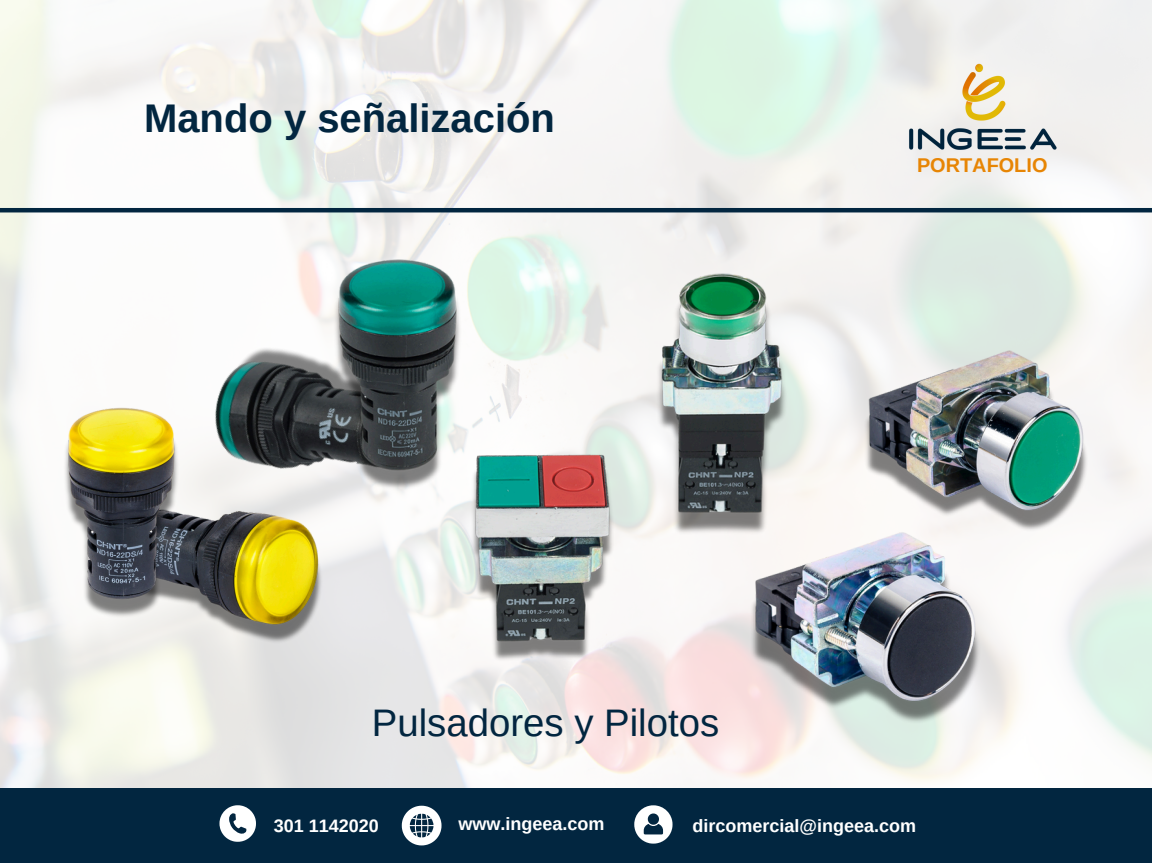
<style>
.page{position:relative;width:1152px;height:864px;background:#fff}
.page>*{position:absolute;margin:0;border:0;box-sizing:border-box;transform-origin:0 0}
.t1{font:700 40.05px "Arimo";color:#022640}
.t2{font:38.4px "Arimo";color:#022640}
.t3{font:700 19.95px "Arimo";color:#e78504}
.t4{font:700 18px "Arimo";color:#fff}
</style>
<div class="page">
<div style="left:0;top:788px;width:1152px;height:75px;background:#022640"></div>
<svg style="left:220px;top:805px;width:36px;height:37px"></svg>
<svg style="left:402px;top:806px;width:39px;height:39px"></svg>
<svg style="left:634px;top:805px;width:39px;height:38px"></svg>
<img style="left:899px;top:59px;width:166px;height:97px">
<hr style="left:0;top:208px;width:1152px;height:4px;background:#022640">
<img style="left:203px;top:585px;width:169px;height:80px">
<img style="left:24px;top:387px;width:179px;height:279px">
<img style="left:720px;top:555px;width:299px;height:223px">
<img style="left:831px;top:341px;width:295px;height:214px">
<img style="left:146px;top:240px;width:344px;height:345px">
<img style="left:279px;top:241px;width:243px;height:278px">
<img style="left:609px;top:246px;width:222px;height:339px">
<img style="left:426px;top:413px;width:236px;height:289px">
<p class="t1" style="left:144px;top:95px;width:412px">Mando y señalización</p>
<p class="t3" style="left:917px;top:154px;width:132px">PORTAFOLIO</p>
<p class="t2" style="left:372px;top:702px;width:349px">Pulsadores y Pilotos</p>
<p class="t4" style="left:274px;top:815px;width:107px">301 1142020</p>
<h1 class="t4" style="left:458px;top:813px;width:148px">www.ingeea.com</h1>
<p class="t4" style="left:693px;top:815px;width:225px">dircomercial@ingeea.com</p>
</div>
